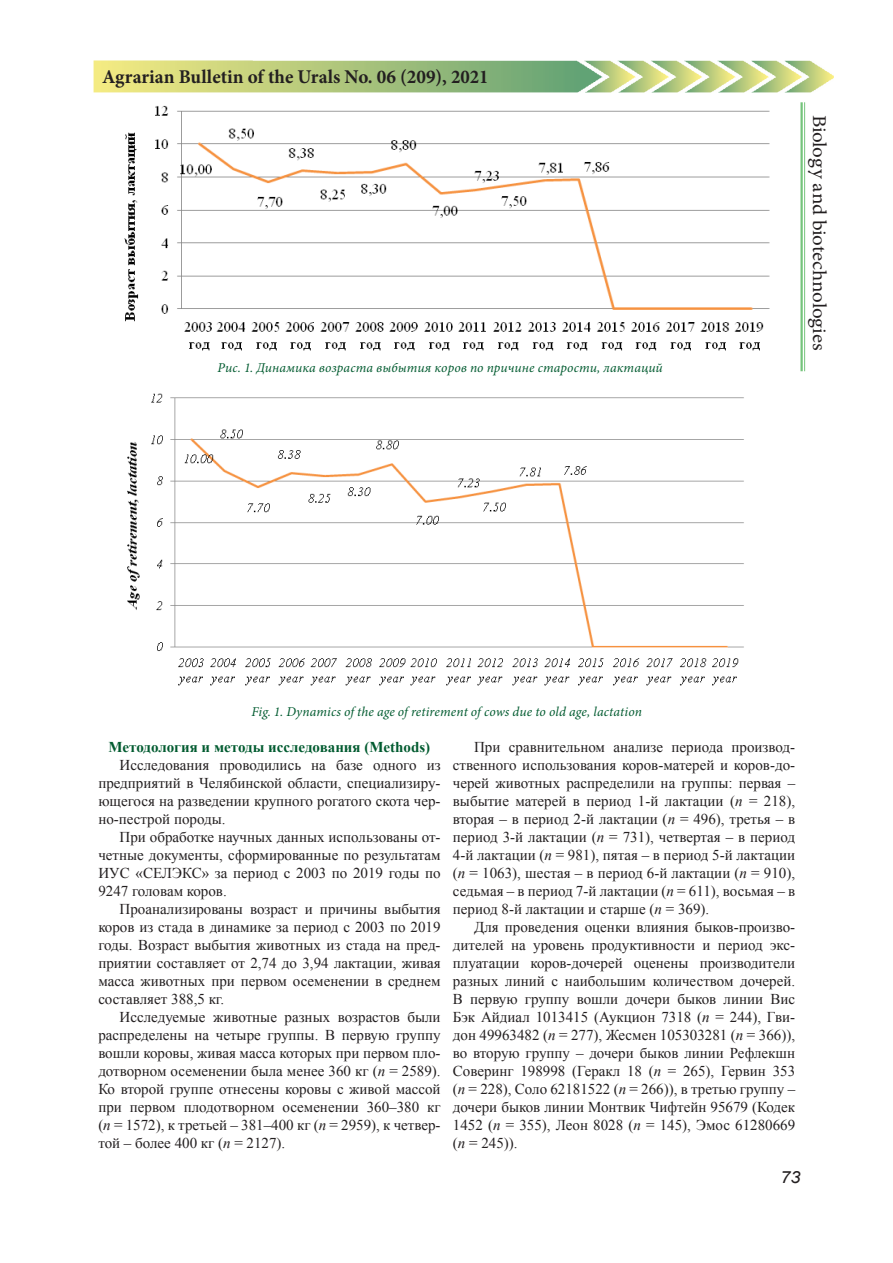
<style>
.page{position:relative;width:893px;height:1263px;background:#fff}
.page>*{position:absolute;margin:0;border:0;box-sizing:border-box;transform-origin:0 0}
.t1{font:700 19.5px "Minion Pro";color:#231f20}
.t2{font:19.5px "Minion Pro";letter-spacing:-.01em;color:#231f20;scale:1.08 1}
.t3{font:italic 16.8px "Arial";color:#231f20;scale:1.08 1}
.t4{font:15px/18px "Times New Roman";color:#231f20;text-align:justify}
.t5{font:700 15px "Times New Roman";color:#025b30}
.рисунок{font:italic 13.5px "Minion Pro";letter-spacing:.005em;color:#025b30}
.s1{font-style:italic}
</style>
<div class="page">
<hr style="left:800px;top:102px;width:3px;height:269px;background:#40ae49">
<hr style="left:804px;top:102px;width:1px;height:269px;background:#40ae49">
<img style="left:94px;top:60px;width:740px;height:32px">
<img style="left:124px;top:105px;width:646px;height:246px">
<img style="left:127px;top:393px;width:617px;height:293px">
<h1 class="t1" style="left:102px;top:63px;width:388px">Agrarian Bulletin of the Urals No. 06 (209), 2021</h1>
<p class="рисунок" style="left:217px;top:359px;width:447px">Рис. 1. Динамика возраста выбытия коров по причине старости, лактаций</p>
<h1 class="t2" style="left:832px;top:115px;width:220px;rotate:90deg">Biology and biotechnologies</h1>
<p class="рисунок" style="left:252px;top:702px;width:392px">Fig. 1. Dynamics of the age of retirement of cows due to old age, lactation</p>
<p class="t5" style="left:109px;top:736px;width:323px">Методология и методы исследования (Methods)</p>
<p class="t4" style="left:98px;top:755px;width:344px;text-indent:21px">Исследования проводились на базе одного из предприятий в Челябинской области, специализиру&shy;ющегося на разведении крупного рогатого скота чер&shy;но-пестрой породы.</p>
<p class="t4" style="left:98px;top:827px;width:344px;text-indent:21px">При обработке научных данных использованы от&shy;четные документы, сформированные по результатам ИУС «СЕЛЭКС» за период с 2003 по 2019 годы по 9247 головам коров.</p>
<p class="t4" style="left:98px;top:899px;width:344px;text-indent:21px">Проанализированы возраст и причины выбытия коров из стада в динамике за период с 2003 по 2019 годы. Возраст выбытия животных из стада на пред&shy;приятии составляет от 2,74 до 3,94 лактации, живая масса животных при первом осеменении в среднем составляет 388,5 кг.</p>
<p class="t4" style="left:98px;top:1007px;width:344px;text-indent:21px">Исследуемые животные разных возрастов были распределены на четыре группы. В первую группу вошли коровы, живая масса которых при первом пло&shy;дотворном осеменении была менее 360 кг (<span class="s1">n</span> = 2589).<br>Ко второй группе отнесены коровы с живой массой при первом плодотворном осеменении 360–380 кг (<span class="s1">n</span> = 1572), к третьей – 381–400 кг (<span class="s1">n</span> = 2959), к четвер&shy;той – более 400 кг (<span class="s1">n</span> = 2127).</p>
<p class="t4" style="left:453px;top:738px;width:344px;text-indent:21px">При сравнительном анализе периода производ&shy;ственного использования коров-матерей и коров-до&shy;черей животных распределили на группы: первая – выбытие матерей в период 1-й лактации (<span class="s1">n</span> = 218), вторая – в период 2-й лактации (<span class="s1">n</span> = 496), третья – в период 3-й лактации (<span class="s1">n</span> = 731), четвертая – в период 4-й лактации (<span class="s1">n</span> = 981), пятая – в период 5-й лактации (<span class="s1">n</span> = 1063), шестая – в период 6-й лактации (<span class="s1">n</span> = 910), седьмая – в период 7-й лактации (<span class="s1">n</span> = 611), восьмая – в период 8-й лактации и старше (<span class="s1">n</span> = 369).</p>
<p class="t4" style="left:453px;top:918px;width:344px;text-indent:21px">Для проведения оценки влияния быков-произво&shy;дителей на уровень продуктивности и период экс&shy;плуатации коров-дочерей оценены производители разных линий с наибольшим количеством дочерей.<br>В первую группу вошли дочери быков линии Вис Бэк Айдиал 1013415 (Аукцион 7318 (<span class="s1">n</span> = 244), Гви&shy;дон 49963482 (<span class="s1">n</span> = 277), Жесмен 105303281 (<span class="s1">n</span> = 366)), во вторую группу – дочери быков линии Рефлекшн Соверинг 198998 (Геракл 18 (<span class="s1">n</span> = 265), Гервин 353 (<span class="s1">n</span> = 228), Соло 62181522 (<span class="s1">n</span> = 266)), в третью группу – дочери быков линии Монтвик Чифтейн 95679 (Кодек 1452 (<span class="s1">n</span> = 355), Леон 8028 (<span class="s1">n</span> = 145), Эмос 61280669 (<span class="s1">n</span> = 245)).</p>
<p class="t3" style="left:780px;top:1166px;width:20px">73</p>
</div>
